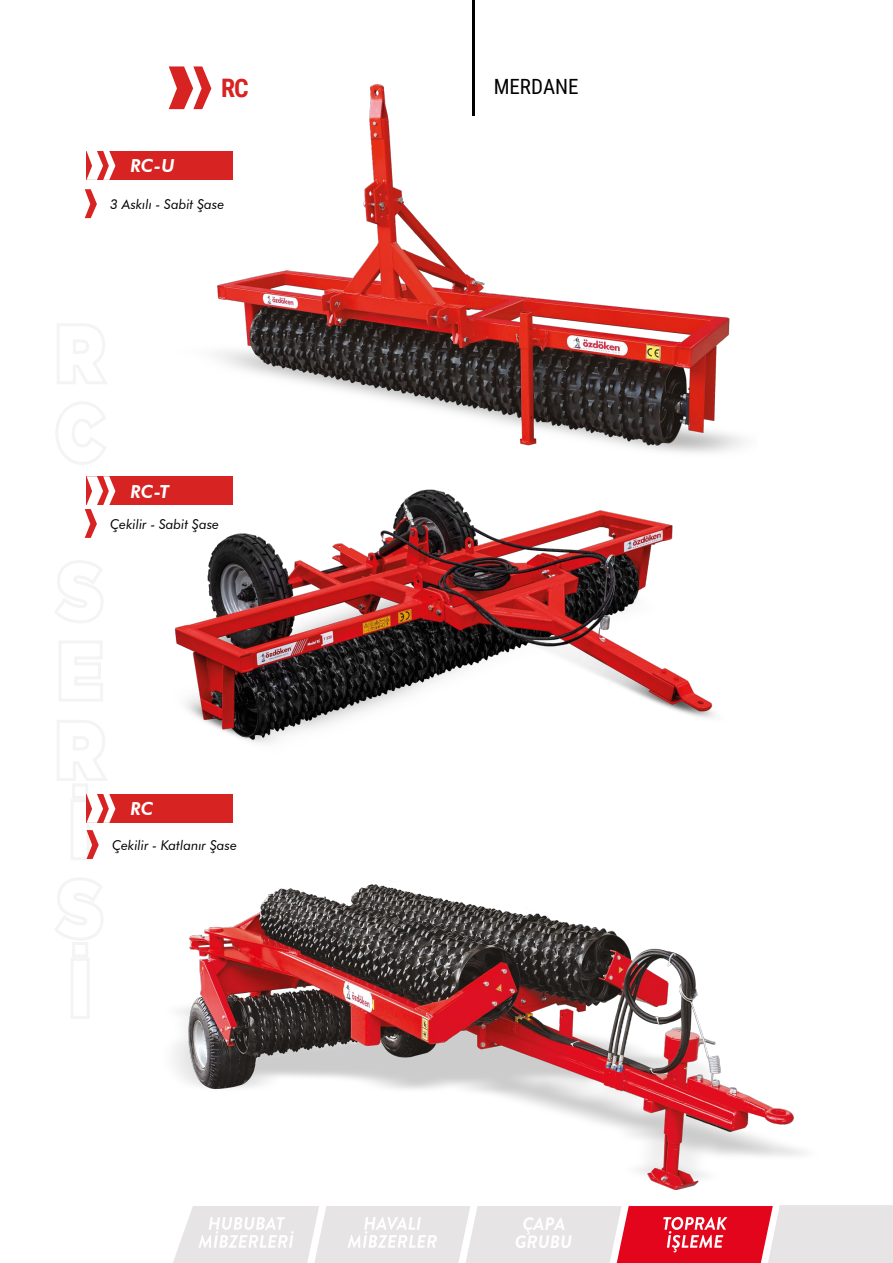
<style>
.page{position:relative;width:893px;height:1263px;background:#fff}
.page>*{position:absolute;margin:0;border:0;box-sizing:border-box;transform-origin:0 0}
.t1{font:700 25.5px "Roboto Condensed";color:#d72323}
.t2{font:21px "Roboto Condensed";color:#020203}
.t3{font:italic 800 18px "Futura BT";color:#fff}
.t4{font:italic 700 18px/18px "Brandon Grotesque";color:#fff;text-align:center}
.t5{font:italic 13.5px "Futura BT";color:#000}
</style>
<div class="page">
<svg style="left:169px;top:66px;width:41px;height:43px"></svg>
<hr style="left:472px;top:0;width:3px;height:116px;background:#000">
<svg style="left:173px;top:1205px;width:720px;height:58px;background:#e8bfc3"></svg>
<img style="left:174px;top:489px;width:542px;height:254px">
<img style="left:172px;top:85px;width:572px;height:368px">
<img style="left:174px;top:884px;width:630px;height:305px">
<div style="left:87px;top:794px;width:146px;height:29px;background:#d72322"></div>
<div style="left:87px;top:476px;width:146px;height:29px;background:#d72322"></div>
<div style="left:87px;top:151px;width:146px;height:29px;background:#d72322"></div>
<svg style="left:87px;top:151px;width:28px;height:29px"></svg>
<svg style="left:85px;top:189px;width:12px;height:29px"></svg>
<svg style="left:55px;top:324px;width:60px;height:694px"></svg>
<h1 class="t1" style="left:221px;top:70px;width:29px">RC</h1>
<h2 class="t2" style="left:494px;top:72px;width:86px">MERDANE</h2>
<h3 class="t3" style="left:130px;top:155px;width:46px">RC-U</h3>
<p class="t5" style="left:110px;top:196px;width:116px">3 Askılı - Sabit Şase</p>
<h3 class="t3" style="left:130px;top:480px;width:40px">RC-T</h3>
<p class="t5" style="left:110px;top:516px;width:110px">Çekilir - Sabit Şase</p>
<h3 class="t3" style="left:130px;top:798px;width:25px">RC</h3>
<p class="t5" style="left:112px;top:837px;width:126px">Çekilir - Katlanır Şase</p>
<h3 class="t4" style="left:515px;top:1215px;width:59px">ÇAPA<br>GRUBU</h3>
</div>
